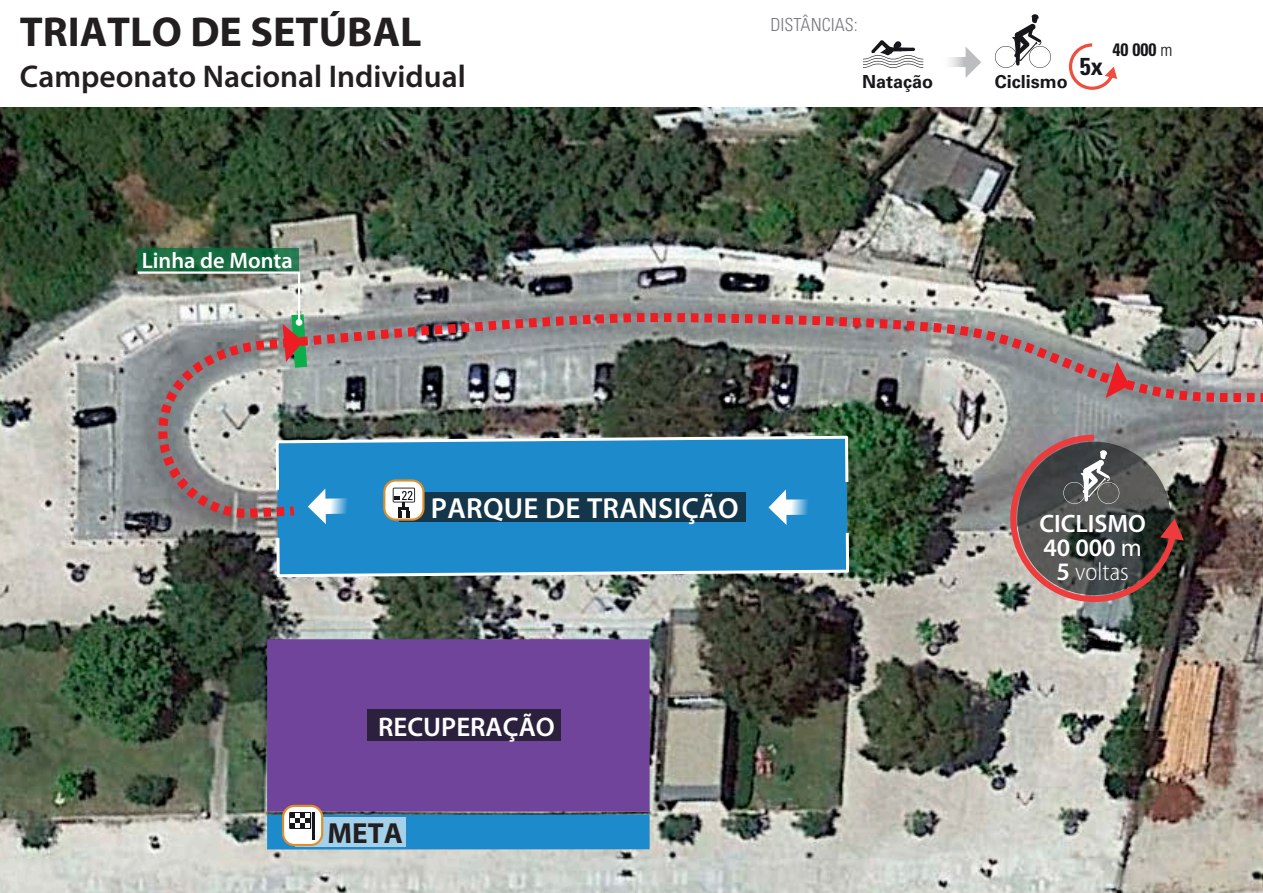
<style>
.page{position:relative;width:1263px;height:893px;background:#fff}
.page>*{position:absolute;margin:0;border:0;box-sizing:border-box;transform-origin:0 0}
.t1{font:700 42px "Myriad Pro";color:#231f20}
.t2{font:600 31.5px "Myriad Pro";color:#231f20}
.t3{font:600 29.1px "Myriad Pro";letter-spacing:.01em;color:#fff}
.t4{font:700 29.1px "Myriad Pro";color:#231f20}
.t5{font:600 27px "Myriad Pro";color:#fff}
.t6{font:600 25.2px/24px "Myriad Pro";letter-spacing:-.005em;color:#fff;text-align:center}
.t7{font:700 condensed 24.45px "Univers LT Std";color:#17161a}
.t8{font:600 22.35px "Myriad Pro";color:#fff}
.t9{font:700 18px "Univers LT Std";color:#17161a}
.t10{font:300 condensed 18px "Univers LT Std";color:#76787b}
.t11{font:700 condensed 18px "Univers LT Std";color:#17161a}
.s1{font-weight:300}
.s2{font-weight:400}
.s3{font-weight:300;font-stretch:semi-condensed}
</style>
<div class="page">
<img style="left:0;top:107px;width:1263px;height:786px">
<svg style="left:1068px;top:43px;width:49px;height:47px"></svg>
<svg style="left:995px;top:14px;width:56px;height:54px"></svg>
<svg style="left:863px;top:40px;width:60px;height:28px"></svg>
<svg style="left:965px;top:47px;width:16px;height:31px"></svg>
<svg style="left:950px;top:58px;width:20px;height:9px"></svg>
<svg style="left:1007px;top:432px;width:177px;height:173px;background:#675c5a"></svg>
<div style="left:267px;top:815px;width:383px;height:34px;background:#1d8acb"></div>
<div style="left:267px;top:639px;width:383px;height:173px;background:#70449b"></div>
<div style="left:368px;top:710px;width:193px;height:31px;background:#2c213d"></div>
<div style="left:296px;top:817px;width:110px;height:30px;background:#a4d0ea"></div>
<svg style="left:282px;top:805px;width:41px;height:41px;background:#c9bcb0"></svg>
<hr style="left:312px;top:812px;width:2px;height:27px;background:#17161a">
<svg style="left:851px;top:308px;width:274px;height:84px;background:#9e9795"></svg>
<svg style="left:1102px;top:361px;width:161px;height:45px;background:#a38787"></svg>
<svg style="left:138px;top:248px;width:161px;height:22px;background:#176c40"></svg>
<svg style="left:136px;top:270px;width:715px;height:309px;background:#648698"></svg>
<div style="left:296px;top:319px;width:6px;height:7px;background:#fff;border-radius:50%"></div>
<h1 class="t1" style="left:20px;top:4px;width:403px">TRIATLO DE SETÚBAL</h1>
<p class="t2" style="left:20px;top:57px;width:448px">Campeonato Nacional Individual</p>
<p class="t7" style="left:1080px;top:51px;width:25px">5x</p>
<p class="t10" style="left:770px;top:14px;width:89px">DISTÂNCIAS:</p>
<p class="t9" style="left:862px;top:71px;width:73px">Natação</p>
<p class="t9" style="left:995px;top:71px;width:75px">Ciclismo</p>
<p class="t11" style="left:1113px;top:39px;width:61px">40 000 <span class="s1">m</span></p>
<p class="t8" style="left:142px;top:247px;width:152px">Linha de Monta</p>
<p class="t3" style="left:431px;top:490px;width:309px">PARQUE DE TRANSIÇÃO</p>
<p class="t5" style="left:378px;top:709px;width:178px">RECUPERAÇÃO</p>
<p class="t4" style="left:327px;top:814px;width:77px">META</p>
<p class="t6" style="left:1039px;top:511px;width:108px">CICLISMO<br>40 000 <span class="s2">m<br></span>5 <span class="s3">voltas</span></p>
</div>
